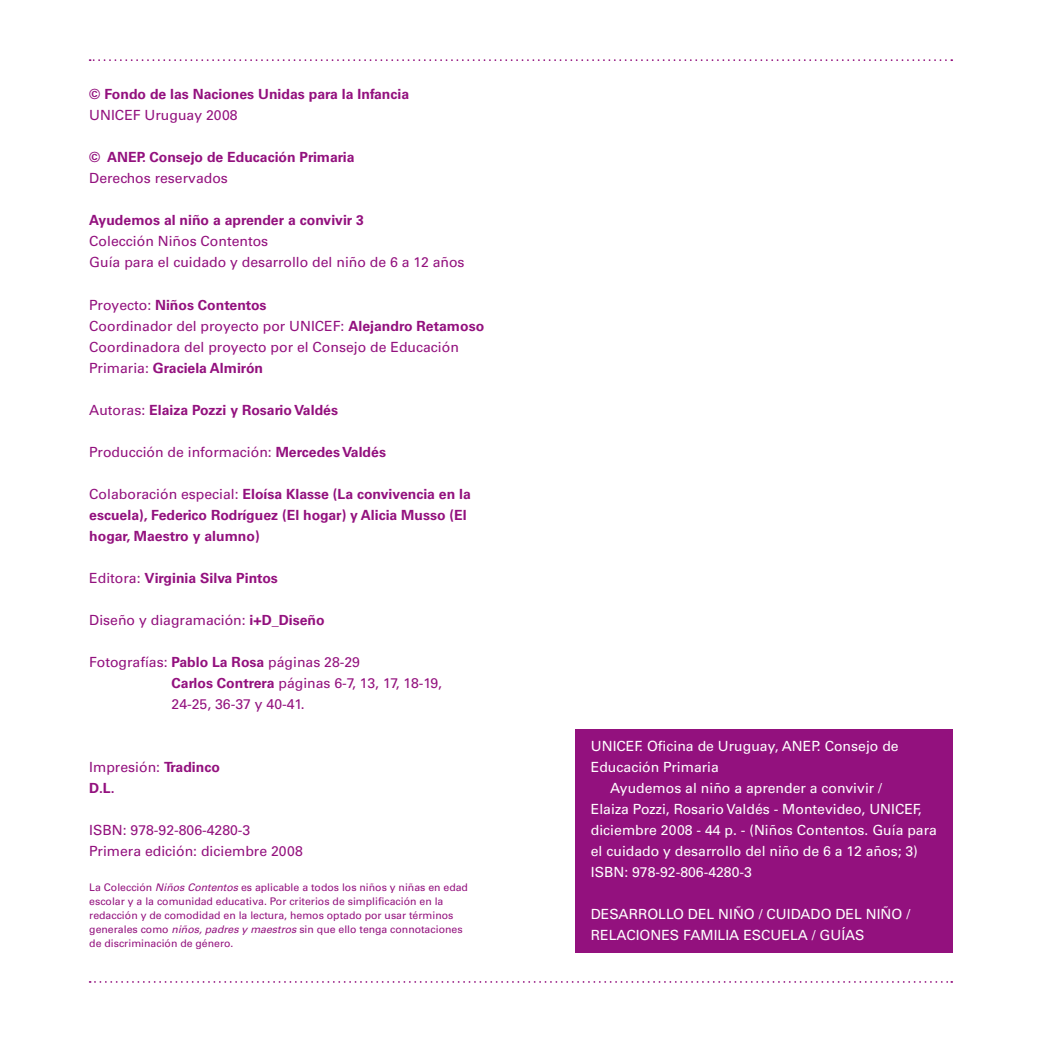
<style>
.page{position:relative;width:1042px;height:1042px;background:#fff}
.page>*{position:absolute;margin:0;border:0;box-sizing:border-box;transform-origin:0 0}
.t1{font:14px/21px "Univers LT Std";color:#93117e}
.t2{font:700 14px/21px "Univers LT Std";color:#93117e}
.t3{font:14px/21px "Univers LT Std";color:#fff}
.t4{font:10.5px/14px "Univers LT Std";color:#93117e}
.s1{font-weight:700}
.s2{font-weight:400}
.s3{font-style:italic}
</style>
<div class="page">
<div style="left:575px;top:729px;width:377px;height:223px;background:#93117e"></div>
<svg style="left:90px;top:981px;width:862px;height:2px"></svg>
<svg style="left:90px;top:59px;width:862px;height:2px"></svg>
<p class="t2" style="left:89px;top:84px;width:321px">© Fondo de las Naciones Unidas para la Infancia</p>
<p class="t1" style="left:89px;top:105px;width:150px">UNICEF Uruguay 2008</p>
<p class="t2" style="left:89px;top:147px;width:267px">© ANEP. Consejo de Educación Primaria</p>
<p class="t1" style="left:89px;top:168px;width:140px">Derechos reservados</p>
<p class="t2" style="left:89px;top:210px;width:276px">Ayudemos al niño a aprender a convivir 3</p>
<p class="t1" style="left:89px;top:231px;width:377px">Colección Niños Contentos<br>Guía para el cuidado y desarrollo del niño de 6 a 12 años</p>
<p class="t1" style="left:89px;top:294px;width:396px">Proyecto: <span class="s1">Niños Contentos<br></span>Coordinador del proyecto por UNICEF: <span class="s1">Alejandro Retamoso </span>Coordinadora del proyecto por el Consejo de Educación Primaria: <span class="s1">Graciela Almirón</span></p>
<p class="t2" style="left:89px;top:399px;width:250px"><span class="s2">Autoras:</span> Elaiza Pozzi y Rosario Valdés</p>
<p class="t1" style="left:89px;top:441px;width:298px">Producción de información: <span class="s1">Mercedes Valdés</span></p>
<p class="t2" style="left:89px;top:483px;width:383px"><span class="s2">Colaboración especial:</span> Eloísa Klasse (La convivencia en la escuela), Federico Rodríguez (El hogar) y Alicia Musso (El hogar, Maestro y alumno)</p>
<p class="t2" style="left:89px;top:567px;width:190px"><span class="s2">Editora:</span> Virginia Silva Pintos</p>
<p class="t1" style="left:89px;top:609px;width:237px">Diseño y diagramación: <span class="s1">i+D_Diseño</span></p>
<p class="t1" style="left:172px;top:651px;width:272px;text-indent:-82px">Fotografías: <span class="s1">Pablo La Rosa</span> páginas 28-29<br><span class="s1">Carlos Contrera</span> páginas 6-7, 13, 17, 18-19,<br>24-25, 36-37 y 40-41.</p>
<p class="t2" style="left:89px;top:756px;width:132px"><span class="s2">Impresión:</span> Tradinco<br>D.L.</p>
<p class="t1" style="left:89px;top:819px;width:215px">ISBN: 978-92-806-4280-3<br>Primera edición: diciembre 2008</p>
<p class="t4" style="left:89px;top:880px;width:380px">La Colección <span class="s3">Niños Contentos</span> es aplicable a todos los niños y niñas en edad escolar y a la comunidad educativa. Por criterios de simplificación en la redacción y de comodidad en la lectura, hemos optado por usar términos generales como <span class="s3">niños, padres y maestros</span> sin que ello tenga connotaciones de discriminación de género.</p>
<p class="t3" style="left:591px;top:735px;width:309px">UNICEF. Oficina de Uruguay, ANEP. Consejo de<br>Educación Primaria</p>
<p class="t3" style="left:591px;top:777px;width:347px;text-indent:19px">Ayudemos al niño a aprender a convivir /<br>Elaiza Pozzi, Rosario Valdés - Montevideo, UNICEF, diciembre 2008 - 44 p. - (Niños Contentos. Guía para el cuidado y desarrollo del niño de 6 a 12 años; 3)<br>ISBN: 978-92-806-4280-3</p>
<p class="t3" style="left:591px;top:903px;width:321px">DESARROLLO DEL NIÑO / CUIDADO DEL NIÑO /<br>RELACIONES FAMILIA ESCUELA / GUÍAS</p>
</div>
